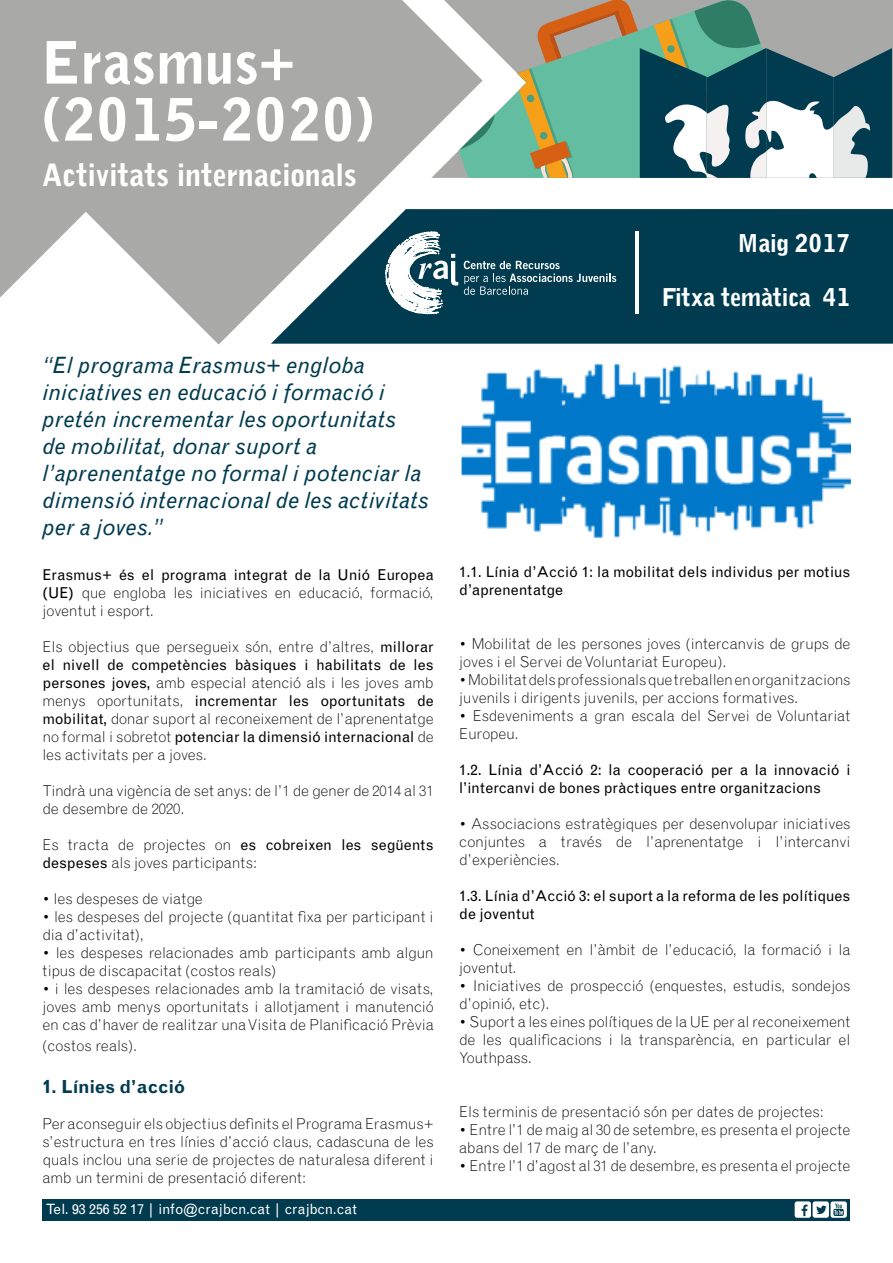
<style>
.page{position:relative;width:893px;height:1263px;background:#fff}
.page>*{position:absolute;margin:0;border:0;box-sizing:border-box;transform-origin:0 0}
.t1{font:900 57px/57px "Grotesque MT Std";color:#fff}
.t2{font:900 30px "Grotesque MT Std";letter-spacing:-.02em;color:#fff}
.t3{font:900 24px "Grotesque MT Std";letter-spacing:-.02em;color:#fff}
.t4{font:italic 22.5px/27px "Grotesque MT Std";letter-spacing:.02em;color:#003b4f}
.t5{font:700 18px "Grotesque MT Std";letter-spacing:-.02em;color:#003b4f}
.t6{font:300 15px/18px "Grotesque MT Std";letter-spacing:-.01em;color:#000}
.t7{font:15px/18px "Grotesque MT Std";letter-spacing:-.005em;color:#000}
.t8{font:14.25px "Grotesque MT Std";color:#fff}
.s1{font-weight:400}
</style>
<div class="page">
<div style="left:43px;top:1199px;width:807px;height:21px;background:#003b4f"></div>
<div style="left:830px;top:1201px;width:17px;height:17px;background:#fff;border-radius:2px"></div>
<svg style="left:795px;top:1201px;width:49px;height:17px"></svg>
<div style="left:483px;top:209px;width:410px;height:135px;background:#003b4f"></div>
<svg style="left:0;top:0;width:483px;height:345px;fill:#a9a9a8"></svg>
<svg style="left:445px;top:0;width:447px;height:178px"></svg>
<svg style="left:464px;top:261px;width:152px;height:34px;background:#285a6b"></svg>
<svg style="left:385px;top:232px;width:73px;height:82px"></svg>
<hr style="left:635px;top:231px;width:3px;height:83px;background:#fff">
<img style="left:461px;top:363px;width:390px;height:176px">
<h1 class="t1" style="left:43px;top:34px;width:333px">Erasmus+ (2015-2020)</h1>
<h2 class="t2" style="left:43px;top:156px;width:315px">Activitats internacionals</h2>
<h3 class="t4" style="left:43px;top:351px;width:388px">“El programa Erasmus+ engloba iniciatives en educació i formació i pretén incrementar les oportunitats<br>de mobilitat, donar suport a l’aprenentatge no formal i potenciar la dimensió internacional de les activitats per a joves.”</h3>
<p class="t6" style="left:43px;top:565px;width:393px;text-align:justify"><span class="s1">Erasmus+ és el programa integrat de la Unió Europea (UE)</span> que engloba les iniciatives en educació, formació, joventut i esport.</p>
<p class="t6" style="left:43px;top:637px;width:393px;text-align:justify">Els objectius que persegueix són, entre d’altres, <span class="s1">millorar el nivell de competències bàsiques i habilitats de les persones joves,</span> amb especial atenció als i les joves amb menys oportunitats, <span class="s1">incrementar les oportunitats de mobilitat,</span> donar suport al reconeixement de l’aprenentatge no formal i sobretot <span class="s1">potenciar la dimensió internacional</span> de les activitats per a joves.</p>
<p class="t6" style="left:43px;top:781px;width:393px">Tindrà una vigència de set anys: de l’1 de gener de 2014 al 31 de desembre de 2020.</p>
<p class="t6" style="left:43px;top:835px;width:393px">Es tracta de projectes on <span class="s1">es cobreixen les següents despeses</span> als joves participants:</p>
<p class="t6" style="left:43px;top:889px;width:162px">• les despeses de viatge</p>
<p class="t6" style="left:43px;top:907px;width:393px">• les despeses del projecte (quantitat fixa per participant i dia d’activitat),</p>
<p class="t6" style="left:43px;top:943px;width:393px">• les despeses relacionades amb participants amb algun tipus de discapacitat (costos reals)</p>
<p class="t6" style="left:43px;top:979px;width:393px;text-align:justify">• i les despeses relacionades amb la tramitació de visats, joves amb menys oportunitats i allotjament i manutenció en cas d’haver de realitzar una Visita de Planificació Prèvia</p>
<p class="t6" style="left:43px;top:1036px;width:96px">(costos reals).</p>
<p class="t5" style="left:43px;top:1076px;width:145px">1. Línies d’acció</p>
<p class="t6" style="left:43px;top:1114px;width:393px;text-align:justify">Per aconseguir els objectius definits el Programa Erasmus+ s’estructura en tres línies d’acció claus, cadascuna de les quals inclou una serie de projectes de naturalesa diferent i amb un termini de presentació diferent:</p>
<p class="t8" style="left:46px;top:1200px;width:313px">Tel. 93 256 52 17 | info@crajbcn.cat | crajbcn.cat</p>
<h3 class="t3" style="left:738px;top:229px;width:114px">Maig 2017</h3>
<h3 class="t3" style="left:661px;top:283px;width:191px">Fitxa temàtica 41</h3>
<p class="t7" style="left:459px;top:563px;width:393px">1.1. Línia d’Acció 1: la mobilitat dels individus per motius d’aprenentatge</p>
<p class="t6" style="left:459px;top:635px;width:393px">• Mobilitat de les persones joves (intercanvis de grups de joves i el Servei de Voluntariat Europeu).</p>
<p class="t6" style="left:459px;top:671px;width:393px">• Mobilitat dels professionals que treballen en organitzacions juvenils i dirigents juvenils, per accions formatives.</p>
<p class="t6" style="left:459px;top:707px;width:393px">• Esdeveniments a gran escala del Servei de Voluntariat<br>Europeu.</p>
<p class="t7" style="left:459px;top:761px;width:393px">1.2. Línia d’Acció 2: la cooperació per a la innovació i l’intercanvi de bones pràctiques entre organitzacions</p>
<p class="t6" style="left:459px;top:815px;width:393px;text-align:justify">• Associacions estratègiques per desenvolupar iniciatives conjuntes a través de l’aprenentatge i l’intercanvi d’experiències.</p>
<p class="t7" style="left:459px;top:887px;width:393px">1.3. Línia d’Acció 3: el suport a la reforma de les polítiques de joventut</p>
<p class="t6" style="left:459px;top:941px;width:393px">• Coneixement en l’àmbit de l’educació, la formació i la joventut.</p>
<p class="t6" style="left:459px;top:977px;width:393px">• Iniciatives de prospecció (enquestes, estudis, sondejos d’opinió, etc).</p>
<p class="t6" style="left:459px;top:1013px;width:393px;text-align:justify">• Suport a les eines polítiques de la UE per al reconeixement de les qualificacions i la transparència, en particular el Youthpass.</p>
<p class="t6" style="left:459px;top:1103px;width:366px">Els terminis de presentació són per dates de projectes:</p>
<p class="t6" style="left:459px;top:1121px;width:393px">• Entre l’1 de maig al 30 de setembre, es presenta el projecte abans del 17 de març de l’any.</p>
<p class="t6" style="left:459px;top:1157px;width:393px">• Entre l’1 d’agost al 31 de desembre, es presenta el projecte</p>
</div>
